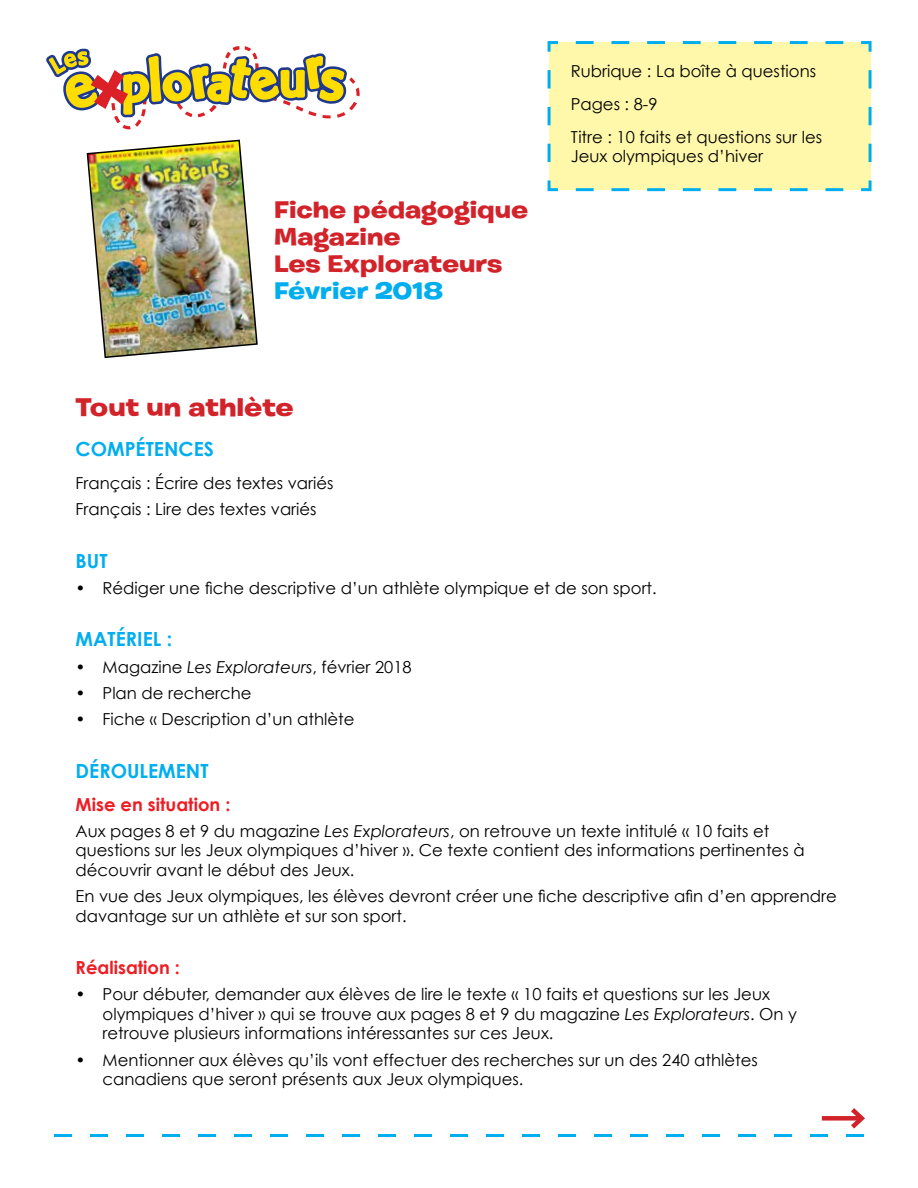
<style>
.page{position:relative;width:918px;height:1188px;background:#fff}
.page>*{position:absolute;margin:0;border:0;box-sizing:border-box;transform-origin:0 0}
.t1{font:700 25.5px "Burbank Big Wide";color:#d2232a}
.t2{font:700 24px/27px "Burbank Big Wide";color:#d2232a}
.t3{font:700 24px "Burbank Big Wide";color:#00aeef}
.t4{font:700 19.5px "Century Gothic";color:#00aeef}
.t5{font:700 18px "Century Gothic";color:#ed1d24}
.t6{font:16.5px/19.5px "Century Gothic";color:#000}
.s1{font-style:italic}
</style>
<div class="page">
<svg style="left:46px;top:46px;width:314px;height:84px"></svg>
<img style="left:86px;top:139px;width:172px;height:219px">
<div style="left:547px;top:41px;width:325px;height:151px;background:#fff8aa"></div>
<svg style="left:54px;top:1108px;width:811px;height:29px"></svg>
<h2 class="t2" style="left:274px;top:196px;width:256px">Fiche pédagogique<br>Magazine<br>Les Explorateurs</h2>
<h2 class="t3" style="left:274px;top:276px;width:170px">Février 2018</h2>
<p class="t6" style="left:571px;top:54px;width:253px;line-height:33px">Rubrique : La boîte à questions<br>Pages : 8-9<br>Titre : 10 faits et questions sur les</p>
<p class="t6" style="left:571px;top:146px;width:194px">Jeux olympiques d’hiver</p>
<h1 class="t1" style="left:76px;top:391px;width:220px">Tout un athlète</h1>
<p class="t4" style="left:76px;top:437px;width:140px">COMPÉTENCES</p>
<p class="t6" style="left:76px;top:470px;width:259px;line-height:26.2px">Français : Écrire des textes variés<br>Français : Lire des textes variés</p>
<p class="t4" style="left:76px;top:548px;width:33px">BUT</p>
<p class="t6" style="left:76px;top:578px;width:583px">• Rédiger une fiche descriptive d’un athlète olympique et de son sport.</p>
<p class="t4" style="left:76px;top:627px;width:98px">MATÉRIEL :</p>
<p class="t6" style="left:76px;top:657px;width:338px">• Magazine <span class="s1">Les Explorateurs</span>, février 2018</p>
<p class="t6" style="left:76px;top:683px;width:177px">• Plan de recherche</p>
<p class="t6" style="left:76px;top:709px;width:280px">• Fiche « Description d’un athlète</p>
<p class="t4" style="left:76px;top:758px;width:134px">DÉROULEMENT</p>
<p class="t5" style="left:76px;top:793px;width:156px">Mise en situation :</p>
<p class="t6" style="left:76px;top:821px;width:731px">Aux pages 8 et 9 du magazine <span class="s1">Les Explorateurs</span>, on retrouve un texte intitulé « 10 faits et questions sur les Jeux olympiques d’hiver ». Ce texte contient des informations pertinentes à découvrir avant le début des Jeux.</p>
<p class="t6" style="left:76px;top:886px;width:763px">En vue des Jeux olympiques, les élèves devront créer une fiche descriptive afin d’en apprendre davantage sur un athlète et sur son sport.</p>
<p class="t5" style="left:76px;top:956px;width:106px">Réalisation :</p>
<p class="t6" style="left:103px;top:984px;width:696px;text-indent:-27px">• Pour débuter, demander aux élèves de lire le texte « 10 faits et questions sur les Jeux olympiques d’hiver » qui se trouve aux pages 8 et 9 du magazine <span class="s1">Les Explorateurs</span>. On y retrouve plusieurs informations intéressantes sur ces Jeux.</p>
<p class="t6" style="left:103px;top:1050px;width:657px;text-indent:-27px">• Mentionner aux élèves qu’ils vont effectuer des recherches sur un des 240 athlètes canadiens que seront présents aux Jeux olympiques.</p>
</div>
